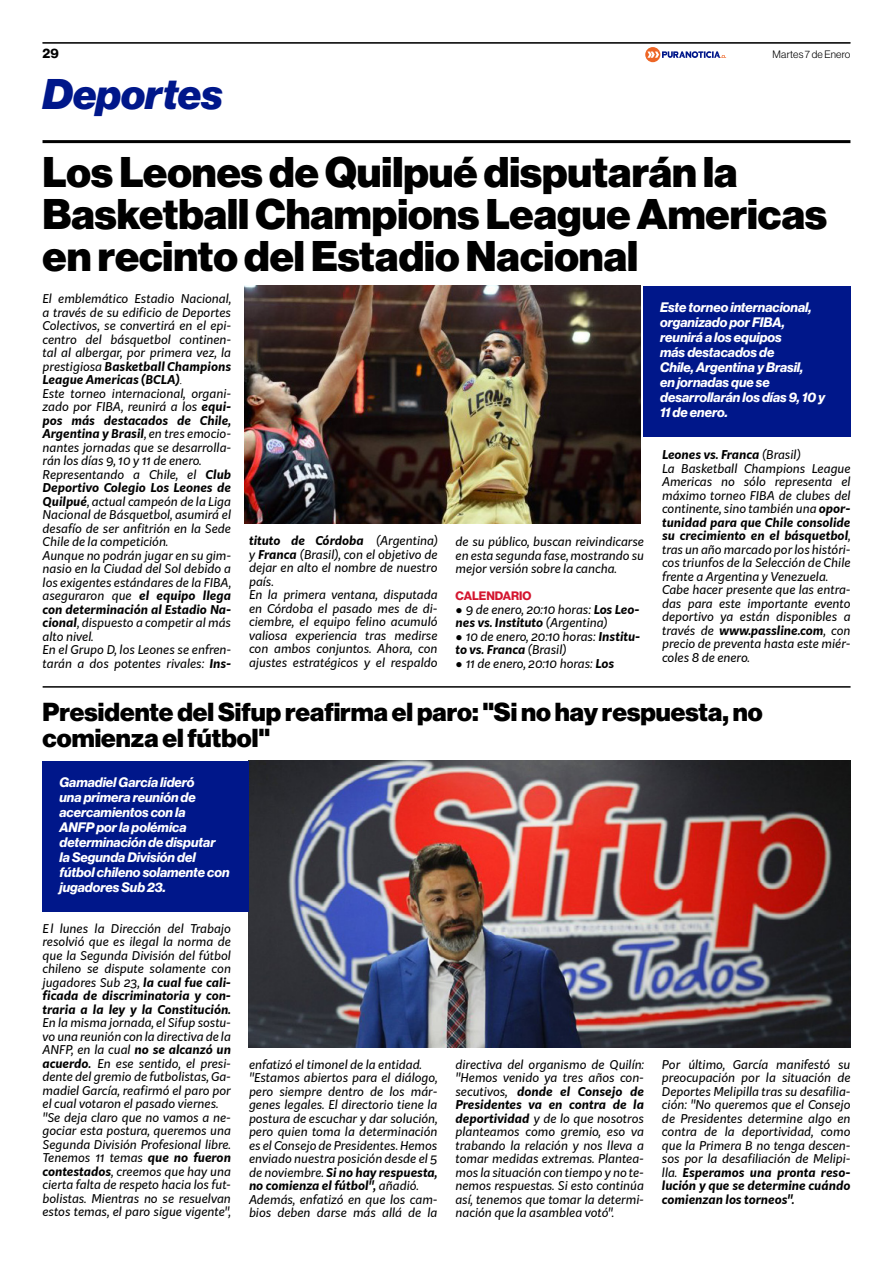
<style>
.page{position:relative;width:893px;height:1263px;background:#fff}
.page>*{position:absolute;margin:0;border:0;box-sizing:border-box;transform-origin:0 0}
.t1{font:900 42px/42px "Neue Haas Display";color:#000}
.t2{font:italic 900 42px "Neue Haas Display";color:#00178a}
.t3{font:900 25.5px/25.5px "Neue Haas Display";color:#000}
.t4{font:italic 700 13.5px/15px "Neue Haas Display";color:#fff}
.t5{font:13.5px "N Haas Grotesk DS Pro 75 Bd";color:#000}
.t6{font:italic 12px/13.5px "Kit Sans";color:#000}
.t7{font:12px "N Haas Grotesk DS Pro 75 Bd";color:#d41630}
.t8{font:10.5px "N Haas Grotesk DS Pro 45 Lt";letter-spacing:.02em;color:#000}
.s1{font-weight:700}
.s2{font-family:"Times New Roman"}
.s3{font-family:"Courier New"}
</style>
<div class="page">
<hr style="left:43px;top:42px;width:807px;height:1px;background:#000">
<hr style="left:43px;top:140px;width:807px;height:3px;background:#000">
<svg style="left:645px;top:47px;width:81px;height:15px"></svg>
<hr style="left:43px;top:43px;width:807px;height:1px;background:#000">
<hr style="left:43px;top:686px;width:808px;height:2px;background:#000">
<img style="left:249px;top:761px;width:601px;height:286px">
<div style="left:43px;top:761px;width:206px;height:150px;background:#00178a"></div>
<img style="left:245px;top:286px;width:395px;height:237px">
<div style="left:643px;top:286px;width:207px;height:150px;background:#00178a"></div>
<p class="t5" style="left:43px;top:45px;width:18px">29</p>
<p class="t8" style="left:773px;top:48px;width:79px">Martes 7 de Enero</p>
<h1 class="t2" style="left:43px;top:69px;width:182px">Deportes</h1>
<h1 class="t1" style="left:43px;top:152px;width:786px">Los Leones de Quilpué disputarán la<br>Basketball Champions League Americas en recinto del Estadio Nacional</h1>
<p class="t6" style="left:43px;top:291px;width:190px">El emblemático Estadio Nacional, a través de su edificio de Deportes<br>Colectivos, se convertirá en el epi&shy;centro del básquetbol continen&shy;tal al albergar, por primera vez, la prestigiosa <span class="s1">Basketball Champions<br>League Americas (BCLA)</span><span class="s2">.<br></span>Este torneo internacional, organi&shy;zado por FIBA, reunirá a los <span class="s1">equi&shy;pos más destacados de Chile,<br>Argentina y Brasil</span>, en tres emocio&shy;nantes jornadas que se desarrolla&shy;rán los días 9, 10 y 11 de enero.<br>Representando a Chile, el <span class="s1">Club<br>Deportivo Colegio Los Leones de<br>Quilpué</span>, actual campeón de la Liga<br>Nacional de Básquetbol, asumirá el desafío de ser anfitrión en la Sede<br>Chile de la competición.<br>Aunque no podrán jugar en su gim&shy;nasio en la Ciudad del Sol debido a los exigentes estándares de la FIBA, aseguraron que <span class="s1">el equipo llega con determinación al Estadio Na&shy;cional</span>, dispuesto a competir al más alto nivel.<br>En el Grupo D, los Leones se enfren&shy;tarán a dos potentes rivales: <span class="s1">Ins-</span></p>
<p class="t6" style="left:249px;top:533px;width:190px"><span class="s1">tituto de Córdoba</span> (Argentina) y <span class="s1">Franca</span> (Brasil), con el objetivo de dejar en alto el nombre de nuestro país.<br>En la primera ventana, disputada en Córdoba el pasado mes de di&shy;ciembre, el equipo felino acumuló valiosa experiencia tras medirse con ambos conjuntos. Ahora, con ajustes estratégicos y el respaldo</p>
<p class="t6" style="left:456px;top:534px;width:190px;text-align:justify">de su público, buscan reivindicarse en esta segunda fase, mostrando su mejor versión sobre la cancha.</p>
<p class="t7" style="left:456px;top:589px;width:77px">CALENDARIO</p>
<p class="t6" style="left:456px;top:602px;width:185px"><span class="s3">●</span> 9 de enero, 20:10 horas: <span class="s1">Los Leo&shy;nes vs. Instituto</span> (Argentina)</p>
<p class="t6" style="left:456px;top:629px;width:186px"><span class="s3">●</span> 10 de enero, 20:10 horas: <span class="s1">Institu&shy;to vs. Franca</span> (Brasil)</p>
<p class="t6" style="left:456px;top:656px;width:160px"><span class="s3">●</span> 11 de enero, 20:10 horas: <span class="s1">Los</span></p>
<p class="t4" style="left:660px;top:300px;width:167px">Este torneo internacional, organizado por FIBA, reunirá a los equipos<br>más destacados de<br>Chile, Argentina y Brasil,<br>en jornadas que se desarrollarán los días 9, 10 y<br>11 de enero.</p>
<p class="t6" style="left:662px;top:447px;width:190px"><span class="s1">Leones vs. Franca</span> (Brasil)<br>La Basketball Champions League<br>Americas no sólo representa el máximo torneo FIBA de clubes del continente, sino también una <span class="s1">opor&shy;tunidad para que Chile consolide su crecimiento en el básquetbol</span>, tras un año marcado por los históri&shy;cos triunfos de la Selección de Chile frente a Argentina y Venezuela.<br>Cabe hacer presente que las entra&shy;das para este importante evento deportivo ya están disponibles a través de <span class="s1">www.passline.com</span>, con precio de preventa hasta este miér&shy;coles 8 de enero.</p>
<h2 class="t3" style="left:43px;top:700px;width:722px">Presidente del Sifup reafirma el paro: "Si no hay respuesta, no comienza el fútbol"</h2>
<p class="t4" style="left:60px;top:775px;width:172px">Gamadiel García lideró<br>una primera reunión de acercamientos con la<br>ANFP por la polémica determinación de disputar<br>la Segunda División del fútbol chileno solamente con jugadores Sub 23.</p>
<p class="t6" style="left:43px;top:921px;width:190px;text-align:justify">El lunes la Dirección del Trabajo resolvió que es ilegal la norma de que la Segunda División del fútbol chileno se dispute solamente con jugadores Sub 23, <span class="s1">la cual fue cali&shy;ficada de discriminatoria y con&shy;traria a la ley y la Constitución.</span></p>
<p class="t6" style="left:43px;top:1015px;width:190px">En la misma jornada, el Sifup sostu&shy;vo una reunión con la directiva de la ANFP, en la cual <span class="s1">no se alcanzó un acuerdo.</span> En ese sentido, el presi&shy;dente del gremio de futbolistas, Ga&shy;madiel García, reafirmó el paro por el cual votaron el pasado viernes. "Se deja claro que no vamos a ne&shy;gociar esta postura, queremos una Segunda División Profesional libre.<br>Tenemos 11 temas <span class="s1">que no fueron contestados</span>, creemos que hay una cierta falta de respeto hacia los fut&shy;bolistas. Mientras no se resuelvan estos temas, el paro sigue vigente",</p>
<p class="t6" style="left:249px;top:1057px;width:190px">enfatizó el timonel de la entidad. "Estamos abiertos para el diálogo, pero siempre dentro de los már&shy;genes legales. El directorio tiene la postura de escuchar y dar solución, pero quien toma la determinación es el Consejo de Presidentes. Hemos enviado nuestra posición desde el 5 de noviembre. <span class="s1">Si no hay respuesta, no comienza el fútbol",</span> añadió.<br>Además, enfatizó en que los cam&shy;bios deben darse más allá de la</p>
<p class="t6" style="left:455px;top:1057px;width:190px;text-align:justify">directiva del organismo de Quilín: "Hemos venido ya tres años con&shy;secutivos, <span class="s1">donde el Consejo de Presidentes va en contra de la deportividad</span> y de lo que nosotros planteamos como gremio, eso va trabando la relación y nos lleva a tomar medidas extremas. Plantea&shy;mos la situación con tiempo y no te&shy;nemos respuestas. Si esto continúa así, tenemos que tomar la determi&shy;nación que la asamblea votó".</p>
<p class="t6" style="left:662px;top:1057px;width:190px;text-align:justify">Por último, García manifestó su preocupación por la situación de Deportes Melipilla tras su desafilia&shy;ción: "No queremos que el Consejo de Presidentes determine algo en contra de la deportividad, como que la Primera B no tenga descen&shy;sos por la desafiliación de Melipi&shy;lla. <span class="s1">Esperamos una pronta reso&shy;lución y que se determine cuándo comienzan los torneos".</span></p>
</div>
